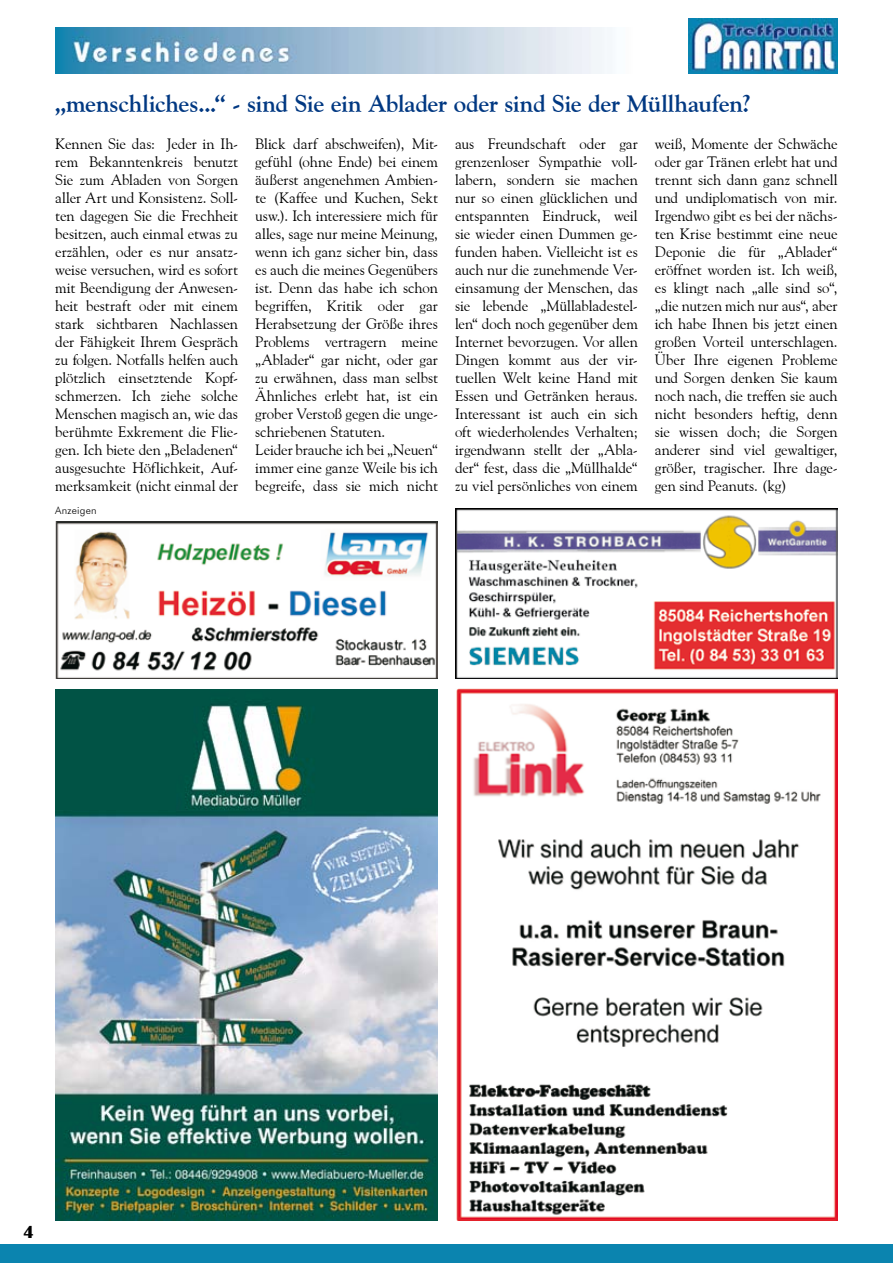
<style>
.page{position:relative;width:893px;height:1263px;background:#fff}
.page>*{position:absolute;margin:0;border:0;box-sizing:border-box;transform-origin:0 0}
.t1{font:700 24px "Goudy Old Style BT";letter-spacing:-.01em;color:#003882}
.t2{font:15px/18px "Goudy Old Style BT";letter-spacing:-.01em;color:#000;text-align:justify}
.t3{font:300 10.5px "Futura BT";letter-spacing:.02em;color:#000}
</style>
<div class="page">
<div style="left:0;top:1243px;width:893px;height:20px;background:#0b84af"></div>
<img style="left:689px;top:19px;width:149px;height:54px">
<img style="left:55px;top:28px;width:557px;height:45px">
<img style="left:456px;top:689px;width:382px;height:531px">
<img style="left:455px;top:509px;width:383px;height:170px">
<img style="left:55px;top:522px;width:383px;height:157px">
<img style="left:55px;top:689px;width:383px;height:531px">
<h1 class="t1" style="left:55px;top:89px;width:698px">„menschliches...“ - sind Sie ein Ablader oder sind Sie der Müllhaufen?</h1>
<p class="t2" style="left:55px;top:134px;width:184px">Kennen Sie das: Jeder in Ih&shy;rem Bekanntenkreis benutzt Sie zum Abladen von Sorgen aller Art und Konsistenz. Soll&shy;ten dagegen Sie die Frechheit besitzen, auch einmal etwas zu erzählen, oder es nur ansatz&shy;weise versuchen, wird es sofort mit Beendigung der Anwesen&shy;heit bestraft oder mit einem stark sichtbaren Nachlassen der Fähigkeit Ihrem Gespräch zu folgen. Notfalls helfen auch plötzlich einsetztende Kopf&shy;schmerzen. Ich ziehe solche Menschen magisch an, wie das berühmte Exkrement die Flie&shy;gen. Ich biete den „Beladenen“ ausgesuchte Höflichkeit, Auf&shy;merksamkeit (nicht einmal der</p>
<p class="t2" style="left:255px;top:134px;width:184px;text-align:left">Blick darf abschweifen), Mit&shy;gefühl (ohne Ende) bei einem äußerst angenehmen Ambien&shy;te (Kaffee und Kuchen, Sekt usw.). Ich interessiere mich für alles, sage nur meine Meinung, wenn ich ganz sicher bin, dass es auch die meines Gegenübers ist. Denn das habe ich schon begriffen, Kritik oder gar<br>Herabsetzung der Größe ihres<br>Problems vertragern meine „Ablader“ gar nicht, oder gar zu erwähnen, dass man selbst<br>Ähnliches erlebt hat, ist ein grober Verstoß gegen die unge&shy;schriebenen Statuten.<br>Leider brauche ich bei „Neuen“ immer eine ganze Weile bis ich begreife, dass sie mich nicht</p>
<p class="t2" style="left:455px;top:134px;width:184px">aus Freundschaft oder gar grenzenloser Sympathie voll&shy;labern, sondern sie machen nur so einen glücklichen und entspannten Eindruck, weil sie wieder einen Dummen ge&shy;funden haben. Vielleicht ist es auch nur die zunehmende Ver&shy;einsamung der Menschen, das sie lebende „Müllabladestel&shy;len“ doch noch gegenüber dem Internet bevorzugen. Vor allen Dingen kommt aus der vir&shy;tuellen Welt keine Hand mit Essen und Getränken heraus.<br>Interessant ist auch ein sich oft wiederholendes Verhalten; irgendwann stellt der „Abla&shy;der“ fest, dass die „Müllhalde“ zu viel persönliches von einem</p>
<p class="t3" style="left:55px;top:504px;width:43px">Anzeigen</p>
<p class="t2" style="left:655px;top:134px;width:184px">weiß, Momente der Schwäche oder gar Tränen erlebt hat und trennt sich dann ganz schnell und undiplomatisch von mir.<br>Irgendwo gibt es bei der nächs&shy;ten Krise bestimmt eine neue Deponie die für „Ablader“ eröffnet worden ist. Ich weiß, es klingt nach „alle sind so“, „die nutzen mich nur aus“, aber ich habe Ihnen bis jetzt einen großen Vorteil unterschlagen.<br>Über Ihre eigenen Probleme und Sorgen denken Sie kaum noch nach, die treffen sie auch nicht besonders heftig, denn sie wissen doch; die Sorgen anderer sind viel gewaltiger, größer, tragischer. Ihre dage&shy;gen sind Peanuts. (kg)</p>
</div>
